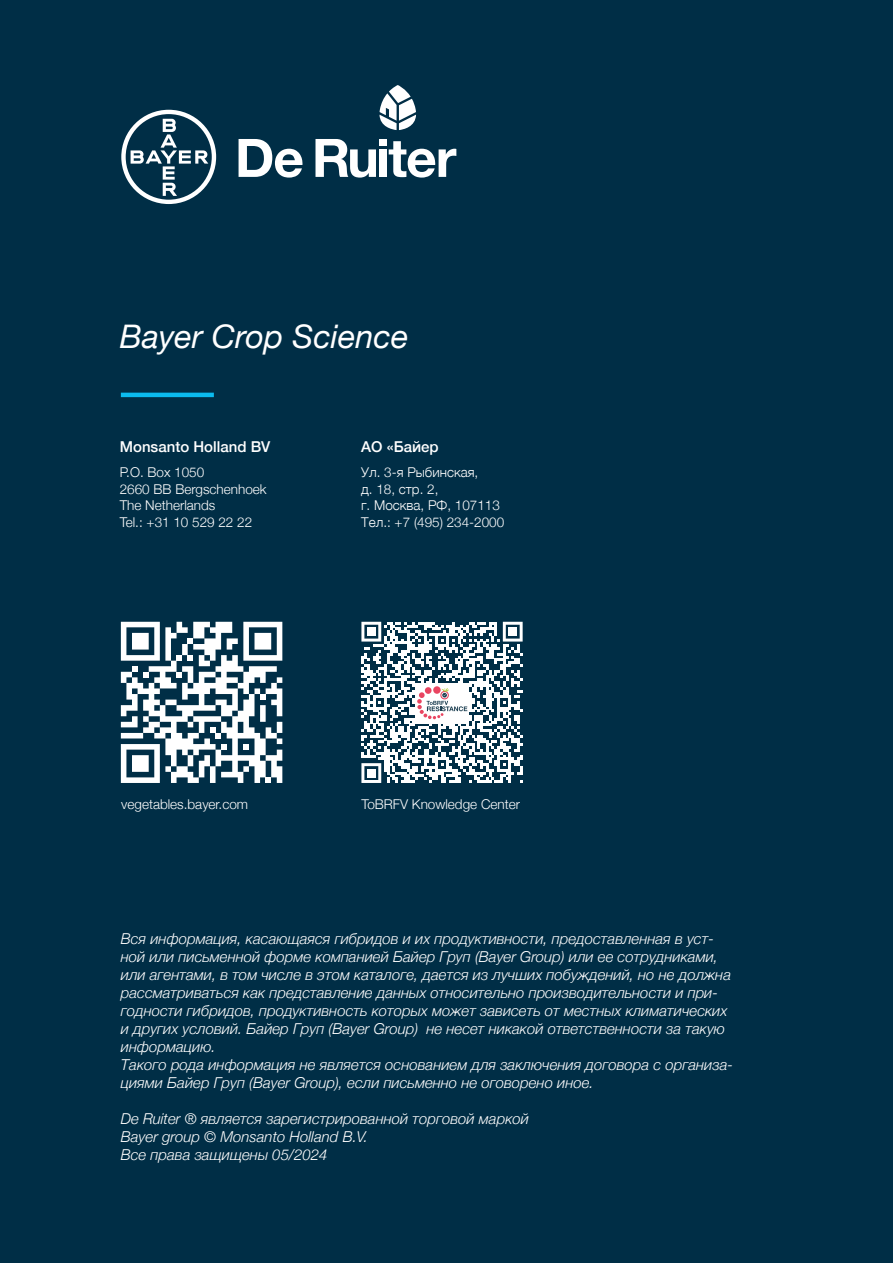
<style>
.page{position:relative;width:893px;height:1263px;background:#002e46}
.page>*{position:absolute;margin:0;border:0;box-sizing:border-box;transform-origin:0 0}
.t1{font:italic 32.55px "Helvetica Neue";color:#fff}
.t2{font:italic 300 15px/18px "Helvetica Neue";color:#fff}
.t3{font:500 15px "Helvetica Neue";color:#fff}
.t4{font:300 13.5px/16.5px "Helvetica Neue";color:#fff}
</style>
<div class="page">
<svg style="left:239px;top:139px;width:64px;height:39px"></svg>
<svg style="left:315px;top:139px;width:61px;height:39px"></svg>
<div style="left:379px;top:139px;width:7px;height:6px;background:#fff"></div>
<div style="left:379px;top:149px;width:7px;height:28px;background:#fff"></div>
<svg style="left:389px;top:141px;width:67px;height:37px"></svg>
<svg style="left:379px;top:85px;width:37px;height:45px"></svg>
<svg style="left:121px;top:110px;width:95px;height:94px"></svg>
<hr style="left:121px;top:393px;width:93px;height:4px;background:#0bbbef">
<svg style="left:361px;top:622px;width:162px;height:161px"></svg>
<svg style="left:121px;top:622px;width:161px;height:161px"></svg>
<h1 class="t1" style="left:120px;top:313px;width:290px">Bayer Crop Science</h1>
<p class="t3" style="left:120px;top:434px;width:152px">Monsanto Holland BV</p>
<p class="t3" style="left:361px;top:434px;width:79px">АО «Байер</p>
<p class="t4" style="left:120px;top:463px;width:148px">P.O. Box 1050<br>2660 BB Bergschenhoek<br>The Netherlands<br>Tel.: +31 10 529 22 22</p>
<p class="t4" style="left:361px;top:463px;width:145px">Ул. 3-я Рыбинская,<br>д. 18, стр. 2,<br>г. Москва, РФ, 107113<br>Тел.: +7 (495) 234-2000</p>
<p class="t4" style="left:121px;top:795px;width:128px">vegetables.bayer.com</p>
<p class="t4" style="left:361px;top:795px;width:160px">ToBRFV Knowledge Center</p>
<p class="t2" style="left:121px;top:928px;width:614px">Вся информация, касающаяся гибридов и их продуктивности, предоставленная в уст&shy;ной или письменной форме компанией Байер Груп (Bayer Group) или ее сотрудниками, или агентами, в том числе в этом каталоге, дается из лучших побуждений, но не должна рассматриваться как представление данных относительно производительности и при&shy;годности гибридов, продуктивность которых может зависеть от местных климатических и других условий. Байер Груп (Bayer Group) не несет никакой ответственности за такую информацию.<br>Такого рода информация не является основанием для заключения договора с организа&shy;циями Байер Груп (Bayer Group), если письменно не оговорено иное.</p>
<p class="t2" style="left:121px;top:1108px;width:410px">De Ruiter ® является зарегистрированной торговой маркой<br>Bayer group © Monsanto Holland B.V.<br>Все права защищены 05/2024</p>
</div>
